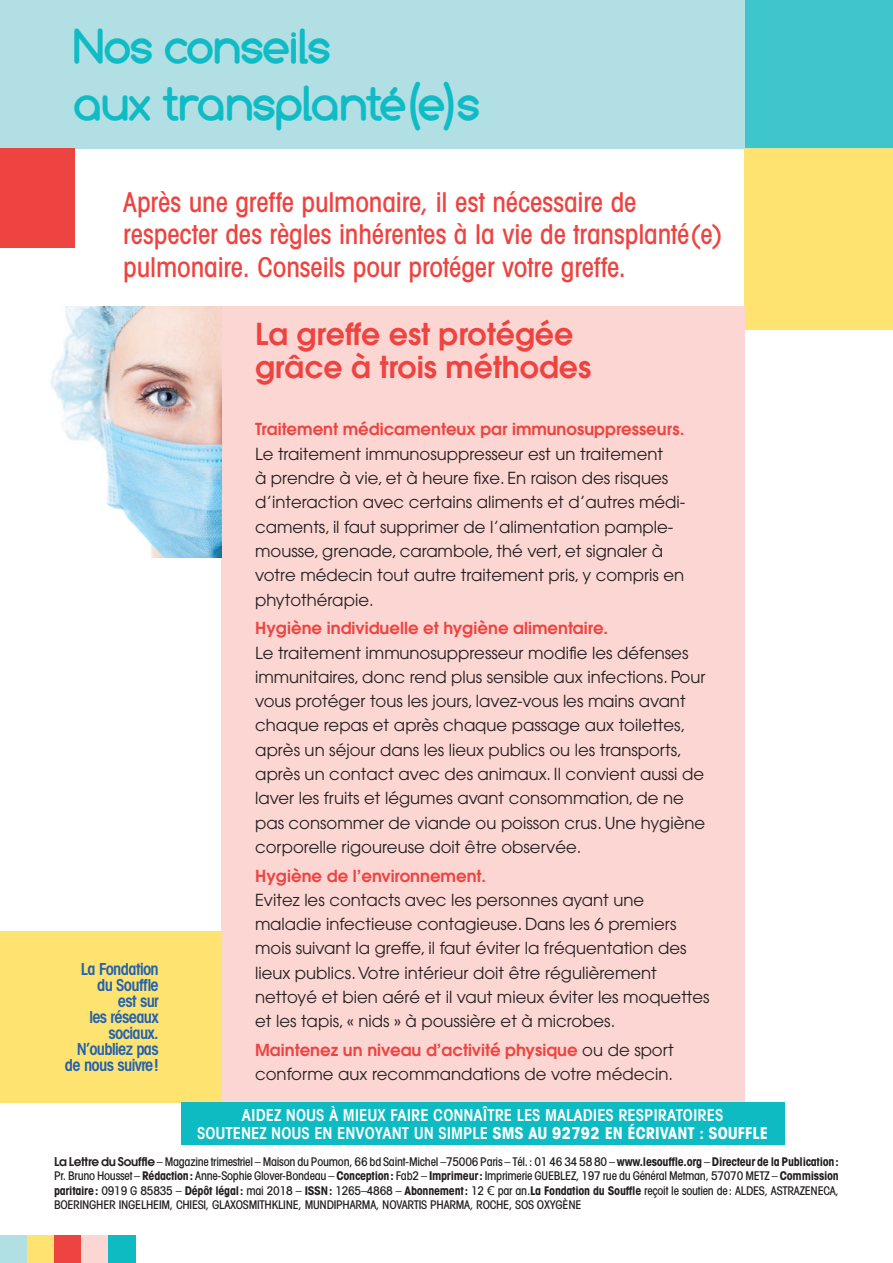
<style>
.page{position:relative;width:893px;height:1263px;background:#fff}
.page>*{position:absolute;margin:0;border:0;box-sizing:border-box;transform-origin:0 0}
.t1{font:700 48px/57px "Comfortaa";letter-spacing:-.02em;color:#0fbbc4}
.t2{font:600 30px/33.3px "Avant Garde";color:#ee4441}
.t3{font:500 condensed 27.3px/32.8px "Avant Garde";letter-spacing:-.005em;color:#ee4441}
.t4{font:16.5px/24.3px "Avant Garde";color:#231f20}
.t5{font:600 condensed 16.5px/17.2px "Avant Garde";color:#fff;text-align:center}
.t6{font:600 16.5px "Avant Garde";color:#ee4441}
.t7{font:600 condensed 16.5px/15.9px "Avant Garde";letter-spacing:-.04em;color:#2362af;text-align:right}
.t8{font:500 condensed 12px/14.4px "Avant Garde";letter-spacing:-.02em;color:#231f20;text-align:justify}
.s1{font-weight:600;color:#ee4441}
.s2{font-weight:700}
.s3{font-weight:600;font-stretch:normal}
.s4{font-family:"Verdana";font-weight:400;font-stretch:normal}
</style>
<div class="page">
<div style="left:0;top:0;width:744px;height:148px;background:#b1dfe4"></div>
<div style="left:744px;top:148px;width:149px;height:182px;background:#ffe371"></div>
<div style="left:0;top:149px;width:74px;height:99px;background:#ee4441"></div>
<div style="left:744px;top:0;width:149px;height:148px;background:#3fc5cc"></div>
<div style="left:0;top:1236px;width:27px;height:27px;background:#b1dfe4"></div>
<div style="left:27px;top:1236px;width:27px;height:27px;background:#ffe371"></div>
<div style="left:54px;top:1236px;width:27px;height:27px;background:#ee4441"></div>
<div style="left:81px;top:1236px;width:28px;height:27px;background:#fbd6d2"></div>
<div style="left:109px;top:1236px;width:27px;height:27px;background:#0fbbc3"></div>
<hr style="left:892px;top:0;width:1px;height:399px;background:#0fbbc3">
<div style="left:221px;top:306px;width:523px;height:796px;background:#fbd6d2"></div>
<img style="left:50px;top:306px;width:171px;height:251px">
<div style="left:0;top:931px;width:221px;height:171px;background:#ffe371"></div>
<div style="left:181px;top:1102px;width:603px;height:43px;background:#0fbbc3"></div>
<h1 class="t1" style="left:74px;top:18px;width:407px">Nos conseils<br>aux transplanté(e)s</h1>
<h3 class="t3" style="left:123px;top:185px;width:601px">Après une greffe pulmonaire, il est nécessaire de respecter des règles inhérentes à la vie de transplanté(e) pulmonaire. Conseils pour protéger votre greffe.</h3>
<p class="t7" style="left:65px;top:961px;width:95px">La Fondation du Souffle<br>est sur<br>les réseaux sociaux.<br>N’oubliez pas de nous suivre!</p>
<h2 class="t2" style="left:255px;top:317px;width:338px">La greffe est protégée grâce à trois méthodes</h2>
<p class="t6" style="left:255px;top:419px;width:431px">Traitement médicamenteux par immunosuppresseurs.</p>
<p class="t4" style="left:255px;top:442px;width:432px">Le traitement immunosuppresseur est un traitement<br>à prendre à vie, et à heure fixe. En raison des risques d’interaction avec certains aliments et d’autres médi&shy;caments, il faut supprimer de l’alimentation pample&shy;mousse, grenade, carambole, thé vert, et signaler à votre médecin tout autre traitement pris, y compris en phytothérapie.</p>
<p class="t6" style="left:255px;top:617px;width:355px">Hygiène individuelle et hygiène alimentaire.</p>
<p class="t4" style="left:255px;top:640px;width:452px">Le traitement immunosuppresseur modifie les défenses immunitaires, donc rend plus sensible aux infections. Pour vous protéger tous les jours, lavez-vous les mains avant chaque repas et après chaque passage aux toilettes, après un séjour dans les lieux publics ou les transports, après un contact avec des animaux. Il convient aussi de laver les fruits et légumes avant consommation, de ne pas consommer de viande ou poisson crus. Une hygiène corporelle rigoureuse doit être observée.</p>
<p class="t6" style="left:255px;top:865px;width:233px">Hygiène de l’environnement.</p>
<p class="t4" style="left:255px;top:888px;width:456px">Evitez les contacts avec les personnes ayant une maladie infectieuse contagieuse. Dans les 6 premiers mois suivant la greffe, il faut éviter la fréquentation des lieux publics. Votre intérieur doit être régulièrement nettoyé et bien aéré et il vaut mieux éviter les moquettes et les tapis, « nids » à poussière et à microbes.</p>
<p class="t4" style="left:255px;top:1038px;width:420px"><span class="s1">Maintenez un niveau d’activité physique</span> ou de sport conforme aux recommandations de votre médecin.</p>
<p class="t5" style="left:197px;top:1106px;width:573px">AIDEZ NOUS À MIEUX FAIRE CONNAÎTRE LES MALADIES RESPIRATOIRES<br>SOUTENEZ NOUS EN ENVOYANT UN SIMPLE <span class="s2">SMS AU 92792 EN ÉCRIVANT : SOUFFLE</span></p>
<p class="t8" style="left:54px;top:1154px;width:786px"><span class="s3">La Lettre du Souffle</span> – Magazine trimestriel – Maison du Poumon, 66 bd Saint-Michel –75006 Paris – Tél.: 01 46 34 58 80 – <span class="s2">www.lesouffle.org</span> – <span class="s2">Directeur de la Publication:<br></span>Pr. Bruno Housset – <span class="s2">Rédaction:</span> Anne-Sophie Glover-Bondeau – <span class="s2">Conception:</span> Fab2 – <span class="s2">Imprimeur:</span> Imprimerie GUEBLEZ, 197 rue du Général Metman, 57070 METZ – <span class="s2">Commission paritaire:</span> 0919 G 85835 – <span class="s2">Dépôt légal:</span> mai 2018 – <span class="s2">ISSN:</span> 1265–4868 – <span class="s2">Abonnement:</span> 12 <span class="s4">€</span> par an.<span class="s2">La Fondation du Souffle</span> reçoit le soutien de: ALDES, ASTRAZENECA, BOERINGHER INGELHEIM, CHIESI, GLAXOSMITHKLINE, MUNDIPHARMA, NOVARTIS PHARMA, ROCHE, SOS OXYGÈNE</p>
</div>
